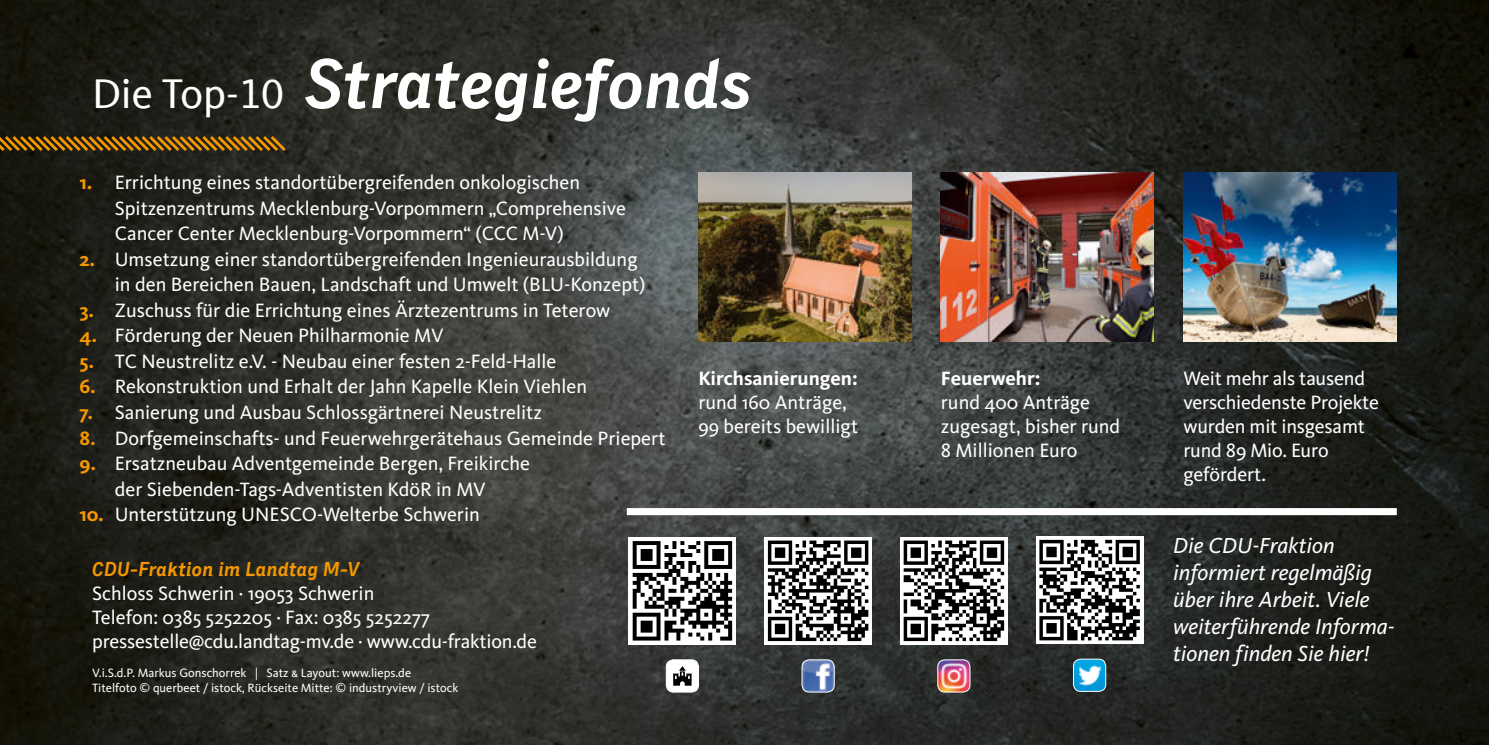
<style>
.page{position:relative;width:1489px;height:745px;background:#fff}
.page>*{position:absolute;margin:0;border:0;box-sizing:border-box;transform-origin:0 0}
.t1{font:italic 700 70px "CDU Skopex";letter-spacing:-.01em;color:#fff}
.t2{font:italic 22.5px/27px "CDU Kievit";color:#fff}
.t3{font:20px/24px "CDU Kievit";color:#fff}
.t4{font:700 20px "CDU Kievit";color:#fff}
.t5{font:italic 700 20px "CDU Skopex";color:#f59800}
.t6{font:12.5px/15px "CDU Kievit";color:#fff}
.s1{font-family:"CDU Kievit Tab";font-weight:400;font-style:normal;font-size:42.5px}
.s2{font-weight:700;color:#f59800}
</style>
<div class="page">
<img style="left:0;top:0;width:1488px;height:744px">
<svg style="left:764px;top:536px;width:107px;height:108px"></svg>
<svg style="left:768px;top:540px;width:100px;height:100px"></svg>
<img style="left:802px;top:659px;width:32px;height:32px">
<div style="left:801px;top:659px;width:33px;height:33px;border:1px solid #fff;border-radius:7px"></div>
<svg style="left:900px;top:536px;width:107px;height:108px"></svg>
<svg style="left:903px;top:540px;width:101px;height:100px"></svg>
<img style="left:937px;top:659px;width:32px;height:32px">
<div style="left:937px;top:659px;width:33px;height:33px;border:1px solid #fff;border-radius:7px"></div>
<div style="left:1035px;top:536px;width:108px;height:107px;background:#fff"></div>
<svg style="left:1039px;top:539px;width:100px;height:101px"></svg>
<img style="left:1073px;top:658px;width:32px;height:33px">
<div style="left:1073px;top:658px;width:32px;height:33px;border:1px solid #fff;border-radius:7px"></div>
<div style="left:628px;top:536px;width:108px;height:108px;background:#fff"></div>
<svg style="left:632px;top:541px;width:100px;height:99px"></svg>
<div style="left:666px;top:659px;width:32px;height:32px;background:#fff;border-radius:7px"></div>
<div style="left:666px;top:659px;width:32px;height:33px;border:1px solid #fff;border-radius:7px"></div>
<svg style="left:673px;top:666px;width:18px;height:19px"></svg>
<svg style="left:626px;top:507px;width:770px;height:8px"></svg>
<svg style="left:0;top:133px;width:289px;height:21px;background:#624510"></svg>
<img style="left:698px;top:172px;width:213px;height:169px">
<img style="left:940px;top:172px;width:213px;height:169px">
<img style="left:1183px;top:172px;width:212px;height:169px">
<h1 class="t1" style="left:92px;top:58px;width:662px"><span class="s1">Die Top-10</span> Strategiefonds</h1>
<p class="t3" style="left:115px;top:170px;width:512px;line-height:25.5px;text-indent:-35px"><span class="s2">1.</span> Errichtung eines standortübergreifenden onkologischen<br>Spitzenzentrums Mecklenburg-Vorpommern „Comprehensive<br>Cancer Center Mecklenburg-Vorpommern“ (CCC M-V)</p>
<p class="t3" style="left:115px;top:247px;width:532px;line-height:25.5px;text-indent:-35px"><span class="s2">2.</span> Umsetzung einer standortübergreifenden Ingenieurausbildung in den Bereichen Bauen, Landschaft und Umwelt (BLU-Konzept)</p>
<p class="t3" style="left:79px;top:299px;width:532px"><span class="s2">3.</span> Zuschuss für die Errichtung eines Ärztezentrums in Teterow</p>
<p class="t3" style="left:79px;top:324px;width:365px"><span class="s2">4.</span> Förderung der Neuen Philharmonie MV</p>
<p class="t3" style="left:79px;top:350px;width:478px"><span class="s2">5.</span> TC Neustrelitz e.V. - Neubau einer festen 2-Feld-Halle</p>
<p class="t3" style="left:79px;top:375px;width:509px"><span class="s2">6.</span> Rekonstruktion und Erhalt der Jahn Kapelle Klein Viehlen</p>
<p class="t3" style="left:79px;top:401px;width:464px"><span class="s2">7.</span> Sanierung und Ausbau Schlossgärtnerei Neustrelitz</p>
<p class="t3" style="left:79px;top:426px;width:587px"><span class="s2">8.</span> Dorfgemeinschafts- und Feuerwehrgerätehaus Gemeinde Priepert</p>
<p class="t3" style="left:79px;top:451px;width:452px;line-height:25.5px;text-align:center"><span class="s2">9.</span> Ersatzneubau Adventgemeinde Bergen, Freikirche der Siebenden-Tags-Adventisten KdöR in MV</p>
<p class="t3" style="left:79px;top:503px;width:402px"><span class="s2">10.</span> Unterstützung UNESCO-Welterbe Schwerin</p>
<p class="t5" style="left:92px;top:561px;width:269px">CDU-Fraktion im Landtag M-V</p>
<p class="t3" style="left:92px;top:581px;width:446px">Schloss Schwerin · 19053 Schwerin<br>Telefon: 0385 5252205 · Fax: 0385 5252277 pressestelle@cdu.landtag-mv.de · www.cdu-fraktion.de</p>
<p class="t6" style="left:92px;top:665px;width:367px">V.i.S.d.P. Markus Gonschorrek | Satz &amp; Layout: www.lieps.de<br>Titelfoto © querbeet / istock, Rückseite Mitte: © industryview / istock</p>
<p class="t4" style="left:698px;top:370px;width:161px">Kirchsanierungen:</p>
<p class="t3" style="left:698px;top:391px;width:161px">rund 160 Anträge,<br>99 bereits bewilligt</p>
<p class="t4" style="left:940px;top:370px;width:101px">Feuerwehr:</p>
<p class="t3" style="left:940px;top:391px;width:181px">rund 400 Anträge zugesagt, bisher rund<br>8 Millionen Euro</p>
<p class="t3" style="left:1183px;top:367px;width:197px">Weit mehr als tausend verschiedenste Projekte wurden mit insgesamt rund 89 Mio. Euro gefördert.</p>
<p class="t2" style="left:1172px;top:532px;width:223px">Die CDU-Fraktion informiert regelmäßig über ihre Arbeit. Viele weiterführende Informa&shy;tionen finden Sie hier!</p>
</div>
